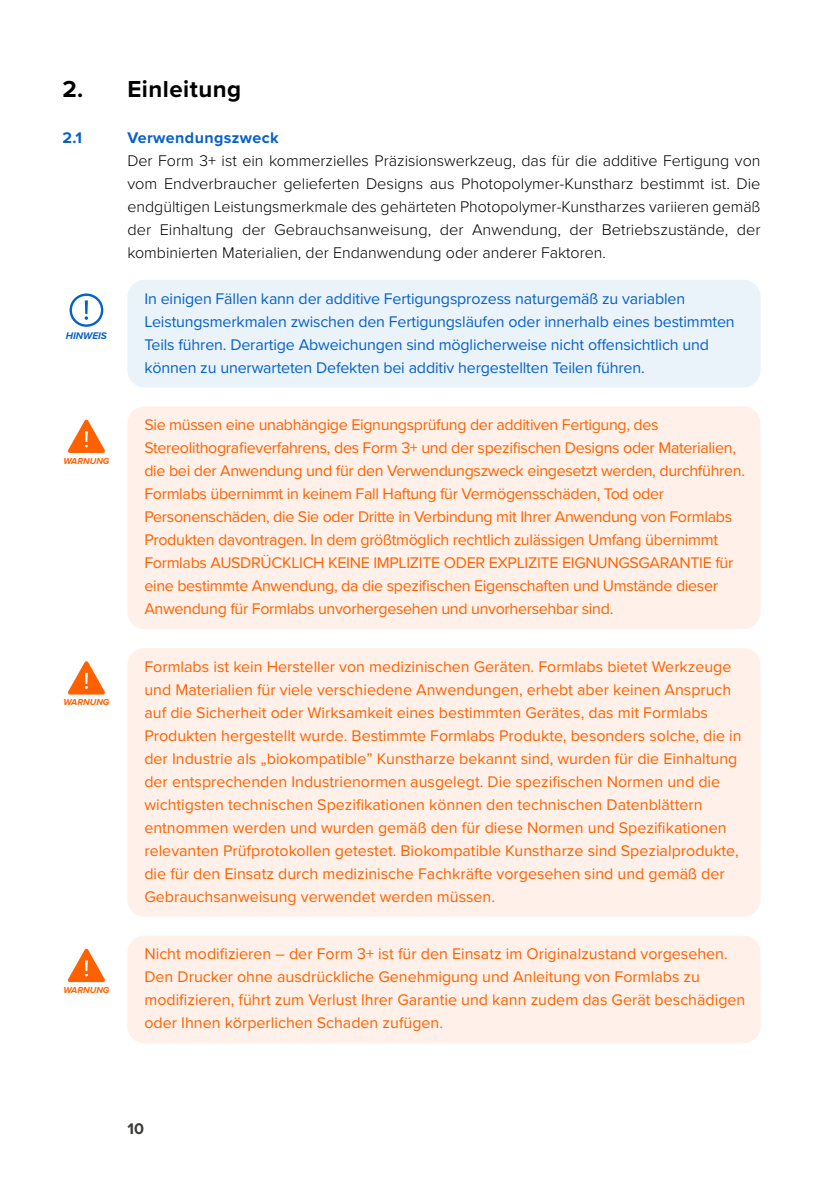
<style>
.page{position:relative;width:840px;height:1191px;background:#fff}
.page>*{position:absolute;margin:0;border:0;box-sizing:border-box;transform-origin:0 0}
.t1{font:700 24px "Proxima Nova";letter-spacing:.02em;color:#000}
.t2{font:16px/23px "Proxima Nova";color:#ff6101}
.t3{font:16px/23px "Proxima Nova";letter-spacing:-.02em;color:#ff6101}
.t4{font:300 16px/23px "Proxima Nova";color:#000;text-align:justify}
.t5{font:16px/23px "Proxima Nova";letter-spacing:-.01em;color:#0762c8}
.t6{font:700 16px "Proxima Nova";letter-spacing:.025em;color:#0762c8}
.t7{font:700 16px "Proxima Nova";color:#3c3c3b}
.t8{font:italic 700 10px "Proxima Nova";color:#0762c8}
.t9{font:italic 700 9px "Proxima Nova";color:#ff6101}
</style>
<div class="page">
<div style="left:127px;top:280px;width:633px;height:107px;background:#eaf2fa;border-radius:17px"></div>
<div style="left:127px;top:406px;width:633px;height:223px;background:#fff1e9;border-radius:17px"></div>
<div style="left:127px;top:648px;width:633px;height:268px;background:#fff1e9;border-radius:17px"></div>
<div style="left:127px;top:935px;width:633px;height:108px;background:#fff1e9;border-radius:17px"></div>
<hr style="left:85px;top:300px;width:3px;height:14px;background:#0762c8">
<div style="left:69px;top:293px;width:34px;height:34px;border:2px solid #0762c8;border-radius:50%"></div>
<svg style="left:68px;top:316px;width:37px;height:137px"></svg>
<svg style="left:67px;top:661px;width:38px;height:34px"></svg>
<svg style="left:68px;top:948px;width:37px;height:35px"></svg>
<h1 class="t1" style="left:62px;top:71px;width:180px">2. Einleitung</h1>
<p class="t6" style="left:62px;top:125px;width:21px">2.1</p>
<p class="t6" style="left:127px;top:125px;width:153px">Verwendungszweck</p>
<p class="t4" style="left:127px;top:148px;width:634px">Der Form 3+ ist ein kommerzielles Präzisionswerkzeug, das für die additive Fertigung von vom Endverbraucher gelieferten Designs aus Photopolymer-Kunstharz bestimmt ist. Die endgültigen Leistungsmerkmale des gehärteten Photopolymer-Kunstharzes variieren gemäß der Einhaltung der Gebrauchsanweisung, der Anwendung, der Betriebszustände, der kombinierten Materialien, der Endanwendung oder anderer Faktoren.</p>
<p class="t5" style="left:144px;top:286px;width:591px">In einigen Fällen kann der additive Fertigungsprozess naturgemäß zu variablen Leistungsmerkmalen zwischen den Fertigungsläufen oder innerhalb eines bestimmten Teils führen. Derartige Abweichungen sind möglicherweise nicht offensichtlich und können zu unerwarteten Defekten bei additiv hergestellten Teilen führen.</p>
<p class="t8" style="left:66px;top:328px;width:43px">HINWEIS</p>
<p class="t9" style="left:63px;top:454px;width:47px">WARNUNG</p>
<p class="t9" style="left:63px;top:695px;width:47px">WARNUNG</p>
<p class="t9" style="left:63px;top:983px;width:47px">WARNUNG</p>
<p class="t3" style="left:144px;top:413px;width:601px">Sie müssen eine unabhängige Eignungsprüfung der additiven Fertigung, des Stereolithografieverfahrens, des Form 3+ und der spezifischen Designs oder Materialien, die bei der Anwendung und für den Verwendungszweck eingesetzt werden, durchführen.<br>Formlabs übernimmt in keinem Fall Haftung für Vermögensschäden, Tod oder Personenschäden, die Sie oder Dritte in Verbindung mit Ihrer Anwendung von Formlabs Produkten davontragen. In dem größtmöglich rechtlich zulässigen Umfang übernimmt Formlabs AUSDRÜCKLICH KEINE IMPLIZITE ODER EXPLIZITE EIGNUNGSGARANTIE für eine bestimmte Anwendung, da die spezifischen Eigenschaften und Umstände dieser Anwendung für Formlabs unvorhergesehen und unvorhersehbar sind.</p>
<p class="t2" style="left:144px;top:654px;width:598px">Formlabs ist kein Hersteller von medizinischen Geräten. Formlabs bietet Werkzeuge und Materialien für viele verschiedene Anwendungen, erhebt aber keinen Anspruch auf die Sicherheit oder Wirksamkeit eines bestimmten Gerätes, das mit Formlabs Produkten hergestellt wurde. Bestimmte Formlabs Produkte, besonders solche, die in der Industrie als „biokompatible” Kunstharze bekannt sind, wurden für die Einhaltung der entsprechenden Industrienormen ausgelegt. Die spezifischen Normen und die wichtigsten technischen Spezifikationen können den technischen Datenblättern entnommen werden und wurden gemäß den für diese Normen und Spezifikationen relevanten Prüfprotokollen getestet. Biokompatible Kunstharze sind Spezialprodukte, die für den Einsatz durch medizinische Fachkräfte vorgesehen sind und gemäß der Gebrauchsanweisung verwendet werden müssen.</p>
<p class="t2" style="left:144px;top:942px;width:602px">Nicht modifizieren – der Form 3+ ist für den Einsatz im Originalzustand vorgesehen.<br>Den Drucker ohne ausdrückliche Genehmigung und Anleitung von Formlabs zu modifizieren, führt zum Verlust Ihrer Garantie und kann zudem das Gerät beschädigen oder Ihnen körperlichen Schaden zufügen.</p>
<p class="t7" style="left:127px;top:1116px;width:18px">10</p>
</div>
